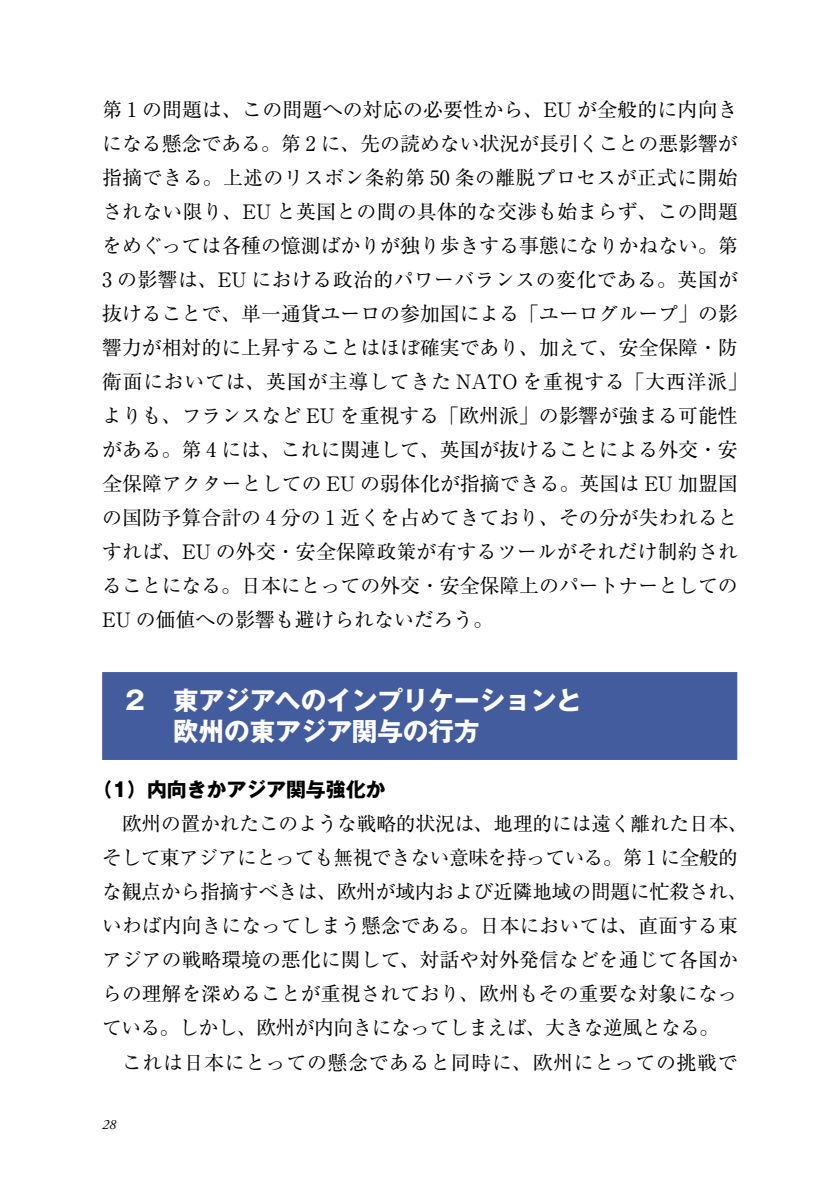
<style>
.page{position:relative;width:840px;height:1191px;background:#fff}
.page>*{position:absolute;margin:0;border:0;box-sizing:border-box;transform-origin:0 0}
.t1{font:700 25.6px/31.2px "Gothic MB101 Pr 6";color:#fff}
.t2{font:19.8px/34px "Ryumin Pr 6";color:#000}
.t3{font:19.8px "Ryumin Pr 6";letter-spacing:.035em;color:#000}
.t4{font:700 19.8px "Gothic MB101 Pr 6";color:#000}
.t5{font:italic 14.2px "Adobe Garamond Pro";color:#000}
</style>
<div class="page">
<div style="left:102px;top:672px;width:634px;height:88px;background:#435c9e"></div>
<p class="t2" style="left:102px;top:91px;width:646px">第 1 の問題は、この問題への対応の必要性から、EU が全般的に内向きになる懸念である。第 2 に、先の読めない状況が長引くことの悪影響が指摘できる。上述のリスボン条約第 50 条の離脱プロセスが正式に開始されない限り、EU と英国との間の具体的な交渉も始まらず、この問題をめぐっては各種の憶測ばかりが独り歩きする事態になりかねない。第3 の影響は、EU における政治的パワーバランスの変化である。英国が抜けることで、単一通貨ユーロの参加国による「ユーログループ」の影響力が相対的に上昇することはほぼ確実であり、加えて、安全保障・防衛面においては、英国が主導してきた NATO を重視する「大西洋派」よりも、フランスなど EU を重視する「欧州派」の影響が強まる可能性がある。第 4 には、これに関連して、英国が抜けることによる外交・安全保障アクターとしての EU の弱体化が指摘できる。英国は EU 加盟国の国防予算合計の 4 分の 1 近くを占めてきており、その分が失われるとすれば、EU の外交・安全保障政策が有するツールがそれだけ制約されることになる。日本にとっての外交・安全保障上のパートナーとしてのEU の価値への影響も避けられないだろう。</p>
<p class="t1" style="left:173px;top:684px;width:410px;text-indent:-51px">２ 東アジアへのインプリケーションと欧州の東アジア関与の行方</p>
<p class="t4" style="left:92px;top:773px;width:294px">（1）内向きかアジア関与強化か</p>
<p class="t2" style="left:102px;top:806px;width:646px;text-indent:20px">欧州の置かれたこのような戦略的状況は、地理的には遠く離れた日本、そして東アジアにとっても無視できない意味を持っている。第 1 に全般的な観点から指摘すべきは、欧州が域内および近隣地域の問題に忙殺され、いわば内向きになってしまう懸念である。日本においては、直面する東アジアの戦略環境の悪化に関して、対話や対外発信などを通じて各国からの理解を深めることが重視されており、欧州もその重要な対象になっている。しかし、欧州が内向きになってしまえば、大きな逆風となる。</p>
<p class="t3" style="left:122px;top:1046px;width:616px">これは日本にとっての懸念であると同時に、欧州にとっての挑戦で</p>
<p class="t5" style="left:102px;top:1116px;width:16px">28</p>
</div>
